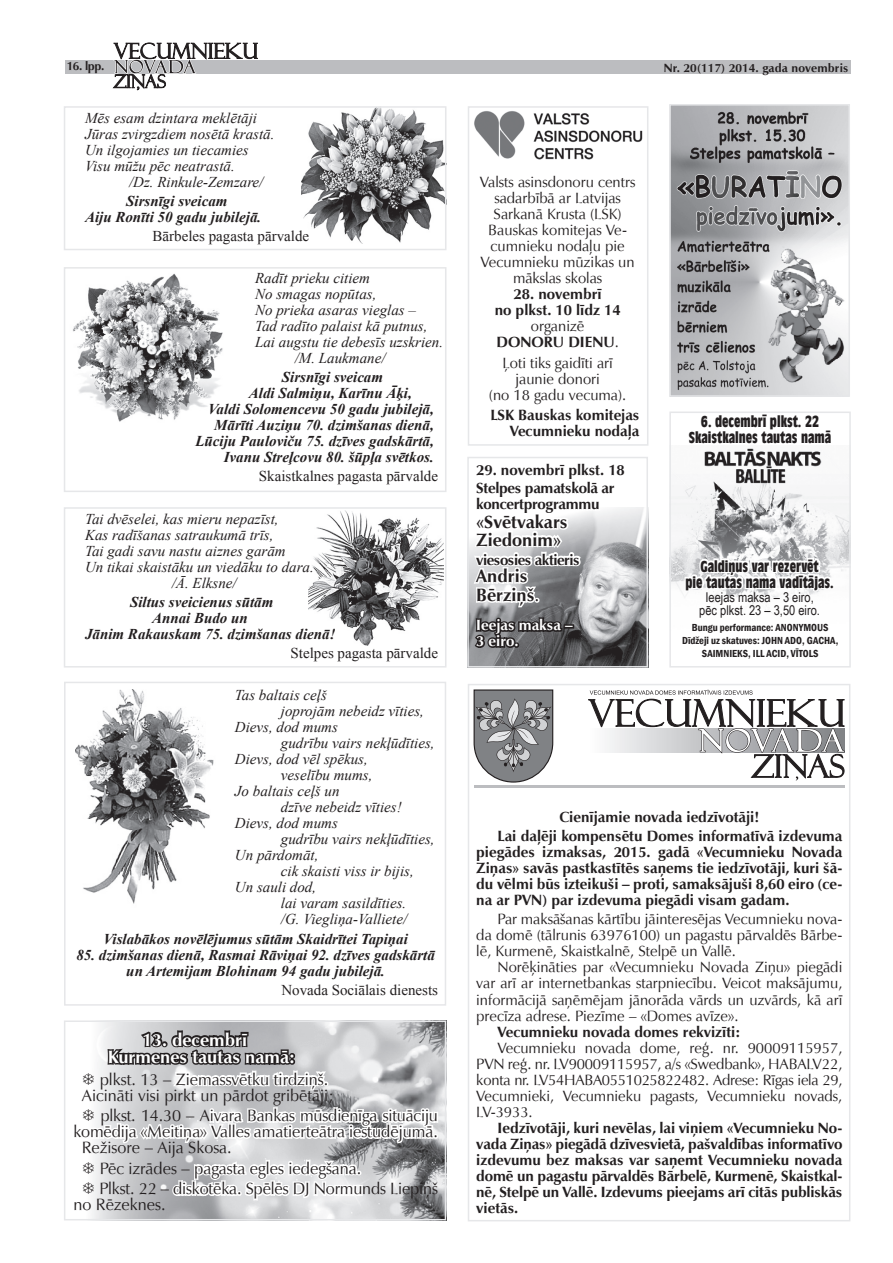
<style>
.page{position:relative;width:893px;height:1263px;background:#fff}
.page>*{position:absolute;margin:0;border:0;box-sizing:border-box;transform-origin:0 0}
.t1{font:700 18px/17.5px "Zapf Humanist 601 TL";color:#231f20}
.t2{font:700 18px/17.5px "Zapf Humanist 601 TL";color:#fff}
.t3{font:16.5px/16px "Zapf Humanist 601 TL";color:#231f20}
.t4{font:15px/16px "Zapf Humanist 601 TL";color:#231f20;text-align:justify}
.t5{font:italic 15px/16px "Times New Roman";color:#231f20}
.t6{font:700 15px/16px "Zapf Humanist 601 TL";color:#231f20;text-align:center}
.t7{font:italic 700 15px/16px "Times New Roman";color:#231f20;text-align:center}
.t8{font:15px "Times New Roman";color:#231f20}
.t9{font:700 condensed 15px/16px "Incised 901 TL";color:#231f20;text-align:center}
.t10{font:700 15px/17.5px "Zapf Humanist 601 TL";letter-spacing:-.02em;color:#231f20}
.t11{font:700 15px/16px "Zapf Humanist 601 TL";color:#fff}
.t12{font:700 15px "Zapf Humanist 601 TL";letter-spacing:-.03em;color:#231f20}
.t13{font:13.5px/13px "Arial Narrow";color:#231f20;text-align:center}
.t14{font:700 12px "Zapf Humanist 601 TL";letter-spacing:.01em;color:#231f20}
.t15{font:600 condensed 10.5px/13px "Franklin Gothic";color:#231f20;text-align:center}
.s1{font-weight:400}
</style>
<div class="page">
<img style="left:92px;top:1023px;width:351px;height:194px">
<img style="left:672px;top:448px;width:176px;height:165px">
<img style="left:308px;top:511px;width:135px;height:135px">
<img style="left:73px;top:273px;width:150px;height:149px">
<img style="left:302px;top:109px;width:141px;height:135px">
<img style="left:672px;top:107px;width:175px;height:287px">
<div style="left:65px;top:60px;width:785px;height:13px;background:#bcbdc0"></div>
<svg style="left:113px;top:43px;width:145px;height:47px"></svg>
<img style="left:470px;top:507px;width:175px;height:157px">
<svg style="left:471px;top:507px;width:157px;height:143px"></svg>
<div style="left:669px;top:104px;width:181px;height:293px;border:2px solid #e6e7e9"></div>
<div style="left:468px;top:106px;width:180px;height:340px;border:2px solid #e6e7e9"></div>
<div style="left:467px;top:457px;width:181px;height:210px;border:2px solid #e6e7e9"></div>
<hr style="left:474px;top:785px;width:371px;height:2px;background:#bcbdc0">
<svg style="left:588px;top:690px;width:257px;height:90px"></svg>
<svg style="left:473px;top:689px;width:80px;height:94px;background:#919294"></svg>
<div style="left:468px;top:684px;width:382px;height:537px;border:2px solid #e6e7e9"></div>
<img style="left:474px;top:111px;width:168px;height:49px">
<div style="left:64px;top:106px;width:382px;height:144px;border:2px solid #e6e7e9"></div>
<div style="left:64px;top:267px;width:382px;height:225px;border:2px solid #e6e7e9"></div>
<div style="left:64px;top:507px;width:382px;height:160px;border:2px solid #e6e7e9"></div>
<div style="left:64px;top:682px;width:382px;height:324px;border:2px solid #e6e7e9"></div>
<img style="left:75px;top:689px;width:139px;height:215px">
<div style="left:397px;top:529px;width:10px;height:4px;border:2px solid #e6e7e9;border-radius:50%"></div>
<svg style="left:170px;top:1157px;width:194px;height:45px"></svg>
<svg style="left:683px;top:548px;width:154px;height:56px"></svg>
<div style="left:669px;top:411px;width:182px;height:256px;border:2px solid #e6e7e9"></div>
<div style="left:64px;top:1020px;width:382px;height:200px;border:2px solid #e6e7e9"></div>
<svg style="left:92px;top:1028px;width:349px;height:117px"></svg>
<svg style="left:92px;top:1162px;width:2px;height:12px"></svg>
<svg style="left:92px;top:1182px;width:2px;height:12px"></svg>
<p class="t14" style="left:67px;top:58px;width:39px">16. lpp.</p>
<p class="t14" style="left:664px;top:60px;width:186px">Nr. 20(117) 2014. gada novembris</p>
<p class="t5" style="left:85px;top:109px;width:191px">Mēs esam dzintara meklētāji<br>Jūras zvirgzdiem nosētā krastā.<br>Un ilgojamies un tiecamies<br>Visu mūžu pēc neatrastā.</p>
<p class="t5" style="left:129px;top:173px;width:136px">/Dz. Rinkule-Zemzare/</p>
<p class="t7" style="left:85px;top:192px;width:178px">Sirsnīgi sveicam<br>Aiju Ronīti 50 gadu jubilejā.</p>
<p class="t8" style="left:153px;top:226px;width:158px">Bārbeles pagasta pārvalde</p>
<p class="t5" style="left:255px;top:270px;width:116px">Radīt prieku citiem</p>
<p class="t5" style="left:255px;top:286px;width:123px">No smagas nopūtas,</p>
<p class="t5" style="left:255px;top:302px;width:162px">No prieka asaras vieglas –</p>
<p class="t5" style="left:255px;top:318px;width:174px">Tad radīto palaist kā putnus,</p>
<p class="t5" style="left:255px;top:334px;width:189px">Lai augstu tie debesīs uzskrien.</p>
<p class="t5" style="left:295px;top:350px;width:92px">/M. Laukmane/</p>
<p class="t7" style="left:282px;top:369px;width:103px">Sirsnīgi sveicam</p>
<p class="t7" style="left:249px;top:385px;width:164px">Aldi Salmiņu, Karīnu Āķi,</p>
<p class="t7" style="left:208px;top:401px;width:227px">Valdi Solomencevu 50 gadu jubilejā,</p>
<p class="t7" style="left:214px;top:417px;width:221px">Mārīti Auziņu 70. dzimšanas dienā,</p>
<p class="t7" style="left:195px;top:433px;width:240px">Lūciju Pauloviču 75. dzīves gadskārtā,</p>
<p class="t7" style="left:224px;top:449px;width:212px">Ivanu Streļcovu 80. šūpļa svētkos.</p>
<p class="t8" style="left:259px;top:466px;width:181px">Skaistkalnes pagasta pārvalde</p>
<p class="t5" style="left:85px;top:510px;width:195px">Tai dvēselei, kas mieru nepazīst,</p>
<p class="t5" style="left:85px;top:526px;width:190px">Kas radīšanas satraukumā trīs,</p>
<p class="t5" style="left:85px;top:542px;width:202px">Tai gadi savu nastu aiznes garām</p>
<p class="t5" style="left:85px;top:558px;width:230px">Un tikai skaistāku un viedāku to dara.</p>
<p class="t5" style="left:172px;top:574px;width:66px">/Ā. Elksne/</p>
<p class="t7" style="left:130px;top:593px;width:145px">Siltus sveicienus sūtām</p>
<p class="t7" style="left:152px;top:609px;width:97px">Annai Budo un</p>
<p class="t7" style="left:85px;top:625px;width:252px">Jānim Rakauskam 75. dzimšanas dienā!</p>
<p class="t8" style="left:291px;top:643px;width:149px">Stelpes pagasta pārvalde</p>
<p class="t5" style="left:235px;top:686px;width:93px">Tas baltais ceļš</p>
<p class="t5" style="left:281px;top:703px;width:145px">joprojām nebeidz vīties,</p>
<p class="t5" style="left:235px;top:719px;width:104px">Dievs, dod mums</p>
<p class="t5" style="left:281px;top:735px;width:155px">gudrību vairs nekļūdīties,</p>
<p class="t5" style="left:235px;top:751px;width:134px">Dievs, dod vēl spēkus,</p>
<p class="t5" style="left:281px;top:767px;width:93px">veselību mums,</p>
<p class="t5" style="left:235px;top:783px;width:106px">Jo baltais ceļš un</p>
<p class="t5" style="left:281px;top:799px;width:122px">dzīve nebeidz vīties!</p>
<p class="t5" style="left:235px;top:815px;width:104px">Dievs, dod mums</p>
<p class="t5" style="left:281px;top:831px;width:155px">gudrību vairs nekļūdīties,</p>
<p class="t5" style="left:235px;top:847px;width:85px">Un pārdomāt,</p>
<p class="t5" style="left:281px;top:863px;width:134px">cik skaisti viss ir bijis,</p>
<p class="t5" style="left:235px;top:879px;width:83px">Un sauli dod,</p>
<p class="t5" style="left:281px;top:895px;width:127px">lai varam sasildīties.</p>
<p class="t5" style="left:281px;top:911px;width:128px">/G. Viegliņa-Valliete/</p>
<p class="t7" style="left:103px;top:930px;width:306px">Vislabākos novēlējumus sūtām Skaidrītei Tapiņai</p>
<p class="t7" style="left:76px;top:946px;width:360px">85. dzimšanas dienā, Rasmai Rāviņai 92. dzīves gadskārtā un Artemijam Blohinam 94 gadu jubilejā.</p>
<p class="t8" style="left:281px;top:979px;width:158px">Novada Sociālais dienests</p>
<p class="t2" style="left:108px;top:1030px;width:189px;text-indent:35px">13. decembrī<br>Kurmenes tautas namā:</p>
<p class="t3" style="left:82px;top:1071px;width:253px;text-indent:18px">plkst. 13 – Ziemassvētku tirdziņš.<br>Aicināti visi pirkt un pārdot gribētāji;</p>
<p class="t3" style="left:100px;top:1107px;width:339px">plkst. 14.30 – Aivara Bankas mūsdienīga situāciju</p>
<p class="t3" style="left:73px;top:1123px;width:366px">komēdija «Meitiņa» Valles amatierteātra iestudējumā.</p>
<p class="t3" style="left:82px;top:1139px;width:151px">Režisore – Aija Skosa.</p>
<p class="t3" style="left:99px;top:1158px;width:340px;line-height:20.5px">Pēc izrādes – pagasta egles iedegšana.<br>Plkst. 22 – diskotēka. Spēlēs DJ Normunds Liepiņš</p>
<p class="t3" style="left:73px;top:1196px;width:94px">no Rēzeknes.</p>
<p class="t4" style="left:480px;top:173px;width:157px;text-align:center">Valsts asinsdonoru centrs sadarbībā ar Latvijas<br>Sarkanā Krusta (LSK)<br>Bauskas komitejas Ve&shy;cumnieku nodaļu pie<br>Vecumnieku mūzikas un mākslas skolas</p>
<p class="t6" style="left:495px;top:286px;width:128px">28. novembrī<br>no plkst. 10 līdz 14</p>
<p class="t6" style="left:496px;top:318px;width:124px"><span class="s1">organizē<br></span>DONORU DIENU<span class="s1">.</span></p>
<p class="t4" style="left:489px;top:354px;width:139px;text-align:center">Ļoti tiks gaidīti arī jaunie donori<br>(no 18 gadu vecuma).</p>
<p class="t6" style="left:490px;top:407px;width:151px;text-align:right">LSK Bauskas komitejas<br>Vecumnieku nodaļa</p>
<p class="t10" style="left:476px;top:461px;width:150px">29. novembrī plkst. 18<br>Stelpes pamatskolā ar</p>
<p class="t10" style="left:476px;top:495px;width:125px">koncertprogrammu</p>
<p class="t1" style="left:476px;top:513px;width:93px">«Svētvakars<br>Ziedonim»</p>
<p class="t12" style="left:476px;top:550px;width:105px">viesosies aktieris</p>
<p class="t1" style="left:476px;top:566px;width:65px;line-height:19px">Andris<br>Bērziņš<span class="s1">.</span></p>
<p class="t11" style="left:476px;top:617px;width:98px">Ieejas maksa –<br>3 eiro.</p>
<p class="t9" style="left:689px;top:413px;width:144px">6. decembrī plkst. 22<br>Skaistkalnes tautas namā</p>
<p class="t9" style="left:685px;top:558px;width:150px">Galdiņus var rezervēt<br>pie tautas nama vadītājas.</p>
<p class="t13" style="left:699px;top:590px;width:122px">Ieejas maksa – 3 eiro, pēc plkst. 23 – 3,50 eiro.</p>
<p class="t15" style="left:682px;top:621px;width:158px">Bungu performance: ANONYMOUS<br>Dīdžeji uz skatuves: JOHN ADO, GACHA,<br>SAIMNIEKS, ILL ACID, VĪTOLS</p>
<p class="t6" style="left:497px;top:807px;width:346px;line-height:19px;text-align:left;text-indent:62px">Cienījamie novada iedzīvotāji!<br>Lai daļēji kompensētu Domes informatīvā izdevuma</p>
<p class="t6" style="left:476px;top:844px;width:368px;text-align:justify">piegādes izmaksas, 2015. gadā «Vecumnieku Novada Ziņas» savās pastkastītēs saņems tie iedzīvotāji, kuri šā&shy;du vēlmi būs izteikuši – proti, samaksājuši 8,60 eiro (ce&shy;na ar PVN) par izdevuma piegādi visam gadam.</p>
<p class="t4" style="left:476px;top:911px;width:368px;text-indent:21px">Par maksāšanas kārtību jāinteresējas Vecumnieku nova&shy;da domē (tālrunis 63976100) un pagastu pārvaldēs Bārbe&shy;lē, Kurmenē, Skaistkalnē, Stelpē un Vallē.</p>
<p class="t4" style="left:476px;top:959px;width:368px;text-indent:21px">Norēķināties par «Vecumnieku Novada Ziņu» piegādi var arī ar internetbankas starpniecību. Veicot maksājumu, informācijā saņēmējam jānorāda vārds un uzvārds, kā arī precīza adrese. Piezīme – «Domes avīze».</p>
<p class="t6" style="left:497px;top:1023px;width:244px">Vecumnieku novada domes rekvizīti:</p>
<p class="t4" style="left:476px;top:1039px;width:368px;text-indent:21px">Vecumnieku novada dome, reģ. nr. 90009115957, PVN reģ. nr. LV90009115957, a/s «Swedbank», HABALV22, konta nr. LV54HABA0551025822482. Adrese: Rīgas iela 29, Vecumnieki, Vecumnieku pagasts, Vecumnieku novads, LV-3933.</p>
<p class="t6" style="left:476px;top:1119px;width:368px;text-align:justify;text-indent:21px">Iedzīvotāji, kuri nevēlas, lai viņiem «Vecumnieku No&shy;vada Ziņas» piegādā dzīvesvietā, pašvaldības informatīvo izdevumu bez maksas var saņemt Vecumnieku novada domē un pagastu pārvaldēs Bārbelē, Kurmenē, Skaistkal&shy;nē, Stelpē un Vallē. Izdevums pieejams arī citās publiskās vietās.</p>
</div>
